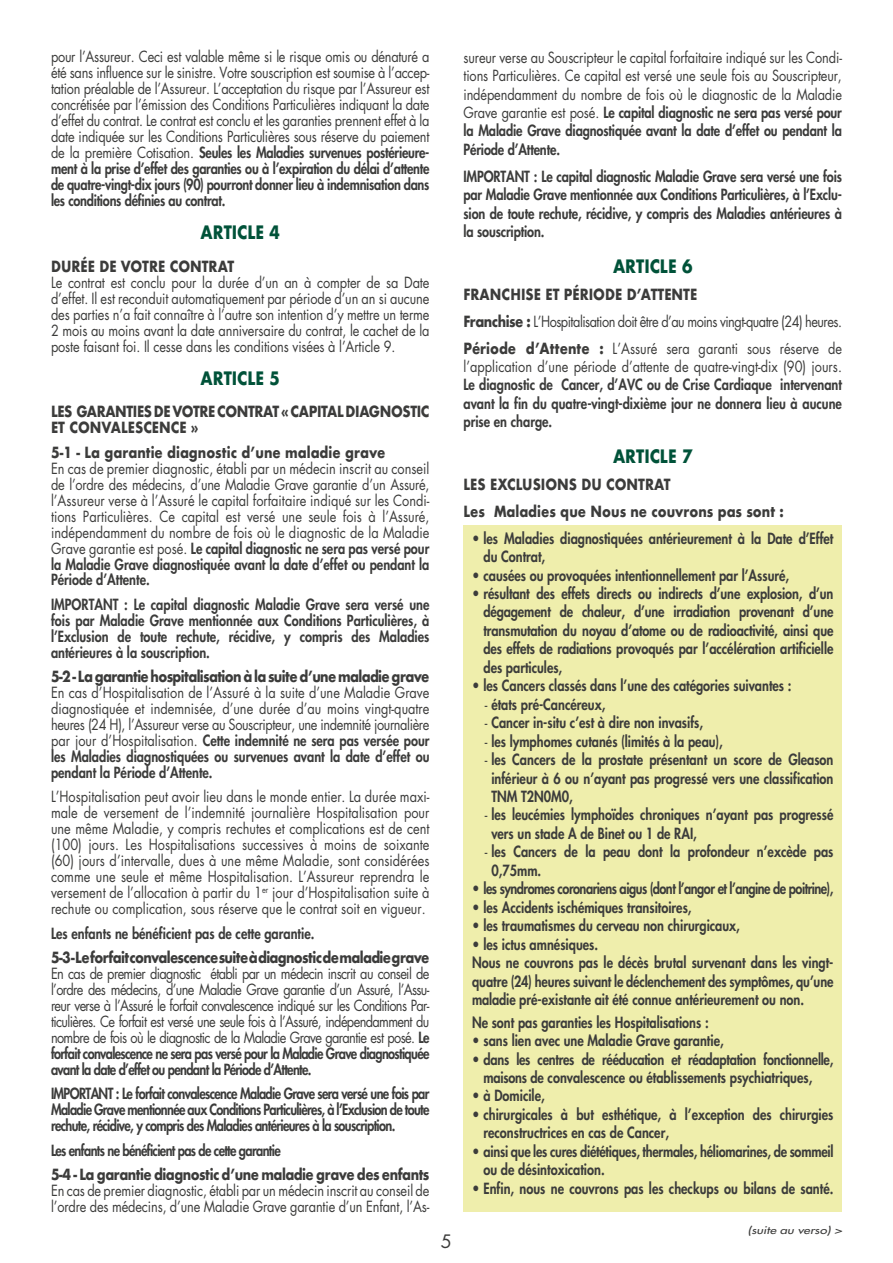
<style>
.page{position:relative;width:893px;height:1263px;background:#fff}
.page>*{position:absolute;margin:0;border:0;box-sizing:border-box;transform-origin:0 0}
.t1{font:700 18px "Futura";color:#005239;scale:.85 1}
.t2{font:18px "Futura";color:#3c3c3b}
.t3{font:15px/15.9px "Futura";letter-spacing:-.01em;color:#3c3c3b;text-align:justify;scale:.85 1}
.t4{font:800 15px/18.5px "Futura";color:#3c3c3b;text-align:justify;scale:.85 1}
.t5{font:800 15px/18.5px "Futura";letter-spacing:-.02em;color:#3c3c3b;scale:.85 1}
.t6{font:15px/27px "Futura";letter-spacing:-.04em;color:#3c3c3b;scale:.85 1}
.t7{font:700 15px/27px "Futura";color:#3c3c3b;scale:.85 1}
.t8{font:700 15px/15.9px "Futura";letter-spacing:-.03em;color:#3c3c3b;scale:.85 1}
.t9{font:700 15px "Futura";letter-spacing:-.05em;color:#3c3c3b;scale:.85 1}
.t10{font:800 15px "Futura";letter-spacing:-.04em;color:#3c3c3b;scale:.85 1}
.t11{font:800 15px "Futura";letter-spacing:-.05em;color:#3c3c3b;scale:.85 1}
.t12{font:italic 10.5px "Futura";color:#3c3c3b;scale:1.25 1}
.s1{font-weight:800}
.s2{font-weight:700}
.s3{font-weight:400}
</style>
<div class="page">
<div style="left:463px;top:526px;width:379px;height:686px;background:#efeeac"></div>
<p class="t3" style="left:51px;top:49px;width:447px">pour l’Assureur. Ceci est valable même si le risque omis ou dénaturé a été sans influence sur le sinistre. Votre souscription est soumise à l’accep&shy;tation préalable de l’Assureur. L’acceptation du risque par l’Assureur est concrétisée par l’émission des Conditions Particulières indiquant la date d’effet du contrat. Le contrat est conclu et les garanties prennent effet à la date indiquée sur les Conditions Particulières sous réserve du paiement de la première Cotisation. <span class="s1">Seules les Maladies survenues postérieure&shy;ment à la prise d’effet des garanties ou à l’expiration du délai d’attente de quatre-vingt-dix jours (90) pourront donner lieu à indemnisation dans les conditions définies au contrat.</span></p>
<p class="t1" style="left:201px;top:219px;width:95px">ARTICLE 4</p>
<p class="t7" style="left:51px;top:253px;width:217px">DURÉE DE VOTRE CONTRAT</p>
<p class="t3" style="left:51px;top:274px;width:447px">Le contrat est conclu pour la durée d’un an à compter de sa Date d’effet. Il est reconduit automatiquement par période d’un an si aucune des parties n’a fait connaître à l’autre son intention d’y mettre un terme 2 mois au moins avant la date anniversaire du contrat, le cachet de la poste faisant foi. Il cesse dans les conditions visées à l’Article 9.</p>
<p class="t1" style="left:201px;top:365px;width:95px">ARTICLE 5</p>
<p class="t8" style="left:51px;top:404px;width:447px">LES GARANTIES DE VOTRE CONTRAT « CAPITAL DIAGNOSTIC<br>ET CONVALESCENCE »</p>
<p class="t7" style="left:51px;top:439px;width:395px">5-1 - La garantie diagnostic d’une maladie grave</p>
<p class="t3" style="left:51px;top:460px;width:447px">En cas de premier diagnostic, établi par un médecin inscrit au conseil de l’ordre des médecins, d’une Maladie Grave garantie d’un Assuré, l’Assureur verse à l’Assuré le capital forfaitaire indiqué sur les Condi&shy;tions Particulières. Ce capital est versé une seule fois à l’Assuré, indépendamment du nombre de fois où le diagnostic de la Maladie Grave garantie est posé. <span class="s1">Le capital diagnostic ne sera pas versé pour la Maladie Grave diagnostiquée avant la date d’effet ou pendant la Période d’Attente.</span></p>
<p class="t4" style="left:51px;top:596px;width:447px;line-height:15.9px">IMPORTANT : Le capital diagnostic Maladie Grave sera versé une fois par Maladie Grave mentionnée aux Conditions Particulières, à l’Exclusion de toute rechute, récidive, y compris des Maladies antérieures à la souscription.</p>
<p class="t9" style="left:51px;top:666px;width:447px">5-2 - La garantie hospitalisation à la suite d’une maladie grave</p>
<p class="t3" style="left:51px;top:684px;width:447px">En cas d’Hospitalisation de l’Assuré à la suite d’une Maladie Grave diagnostiquée et indemnisée, d’une durée d’au moins vingt-quatre heures (24 H), l’Assureur verse au Souscripteur, une indemnité journalière par jour d’Hospitalisation. <span class="s1">Cette indemnité ne sera pas versée pour les Maladies diagnostiquées ou survenues avant la date d’effet ou pendant la Période d’Attente.</span></p>
<p class="t3" style="left:51px;top:789px;width:447px">L’Hospitalisation peut avoir lieu dans le monde entier. La durée maxi&shy;male de versement de l’indemnité journalière Hospitalisation pour une même Maladie, y compris rechutes et complications est de cent (100) jours. Les Hospitalisations successives à moins de soixante (60) jours d’intervalle, dues à une même Maladie, sont considérées comme une seule et même Hospitalisation. L’Assureur reprendra le versement de l’allocation à partir du 1<sup>er</sup> jour d’Hospitalisation suite à rechute ou complication, sous réserve que le contrat soit en vigueur.</p>
<p class="t4" style="left:51px;top:923px;width:311px">Les enfants ne bénéficient pas de cette garantie.</p>
<p class="t9" style="left:51px;top:946px;width:447px">5-3 - Le forfait convalescence suite à diagnostic de maladie grave</p>
<p class="t3" style="left:51px;top:965px;width:447px">En cas de premier diagnostic établi par un médecin inscrit au conseil de l’ordre des médecins, d’une Maladie Grave garantie d’un Assuré, l’Assu&shy;reur verse à l’Assuré le forfait convalescence indiqué sur les Conditions Par&shy;ticulières. Ce forfait est versé une seule fois à l’Assuré, indépendamment du nombre de fois où le diagnostic de la Maladie Grave garantie est posé. <span class="s1">Le forfait convalescence ne sera pas versé pour la Maladie Grave diagnostiquée avant la date d’effet ou pendant la Période d’Attente.</span></p>
<p class="t4" style="left:51px;top:1085px;width:447px;line-height:15.9px">IMPORTANT : Le forfait convalescence Maladie Grave sera versé une fois par Maladie Grave mentionnée aux Conditions Particulières, à l’Exclusion de toute rechute, récidive, y compris des Maladies antérieures à la souscription.</p>
<p class="t11" style="left:51px;top:1140px;width:272px">Les enfants ne bénéficient pas de cette garantie</p>
<p class="t8" style="left:51px;top:1166px;width:447px">5-4 - La garantie diagnostic d’une maladie grave des enfants</p>
<p class="t3" style="left:51px;top:1182px;width:447px">En cas de premier diagnostic, établi par un médecin inscrit au conseil de l’ordre des médecins, d’une Maladie Grave garantie d’un Enfant, l’As-</p>
<p class="t2" style="left:441px;top:1229px;width:13px">5</p>
<p class="t3" style="left:463px;top:48px;width:447px;line-height:18.5px">sureur verse au Souscripteur le capital forfaitaire indiqué sur les Condi&shy;tions Particulières. Ce capital est versé une seule fois au Souscripteur, indépendamment du nombre de fois où le diagnostic de la Maladie Grave garantie est posé. <span class="s1">Le capital diagnostic ne sera pas versé pour la Maladie Grave diagnostiquée avant la date d’effet ou pendant la Période d’Attente.</span></p>
<p class="t4" style="left:463px;top:167px;width:447px">IMPORTANT : Le capital diagnostic Maladie Grave sera versé une fois par Maladie Grave mentionnée aux Conditions Particulières, à l’Exclu&shy;sion de toute rechute, récidive, y compris des Maladies antérieures à la souscription.</p>
<p class="t1" style="left:613px;top:253px;width:95px">ARTICLE 6</p>
<p class="t6" style="left:463px;top:280px;width:447px"><span class="s2">FRANCHISE ET PÉRIODE D’ATTENTE<br>Franchise :</span> L’Hospitalisation doit être d’au moins vingt-quatre (24) heures.<br><span class="s2">Période d’Attente :</span> L’Assuré sera garanti sous réserve de</p>
<p class="t3" style="left:463px;top:358px;width:447px">l’application d’une période d’attente de quatre-vingt-dix (90) jours.</p>
<p class="t4" style="left:463px;top:375px;width:447px">Le diagnostic de Cancer, d’AVC ou de Crise Cardiaque intervenant avant la fin du quatre-vingt-dixième jour ne donnera lieu à aucune prise en charge.</p>
<p class="t1" style="left:613px;top:443px;width:95px">ARTICLE 7</p>
<p class="t7" style="left:463px;top:471px;width:378px">LES EXCLUSIONS DU CONTRAT<br>Les Maladies que Nous ne couvrons pas sont :</p>
<p class="t4" style="left:483px;top:529px;width:413px;text-indent:-11px"><span class="s3">•</span> les Maladies diagnostiquées antérieurement à la Date d’Effet du Contrat,</p>
<p class="t4" style="left:472px;top:565px;width:375px"><span class="s3">•</span> causées ou provoquées intentionnellement par l’Assuré,</p>
<p class="t4" style="left:483px;top:584px;width:413px;text-indent:-11px"><span class="s3">•</span> résultant des effets directs ou indirects d’une explosion, d’un dégagement de chaleur, d’une irradiation provenant d’une transmutation du noyau d’atome ou de radioactivité, ainsi que des effets de radiations provoqués par l’accélération artificielle des particules,</p>
<p class="t4" style="left:472px;top:676px;width:377px"><span class="s3">•</span> les Cancers classés dans l’une des catégories suivantes :</p>
<p class="t4" style="left:485px;top:695px;width:143px"><span class="s3">-</span> états pré-Cancéreux,</p>
<p class="t4" style="left:485px;top:713px;width:258px"><span class="s3">-</span> Cancer in-situ c’est à dire non invasifs,</p>
<p class="t4" style="left:485px;top:732px;width:282px"><span class="s3">-</span> les lymphomes cutanés (limités à la peau),</p>
<p class="t4" style="left:491px;top:750px;width:404px;text-indent:-7px"><span class="s3">-</span> les Cancers de la prostate présentant un score de Gleason inférieur à 6 ou n’ayant pas progressé vers une classification TNM T2N0M0,</p>
<p class="t4" style="left:491px;top:805px;width:404px;text-indent:-7px"><span class="s3">-</span> les leucémies lymphoïdes chroniques n’ayant pas progressé vers un stade A de Binet ou 1 de RAI,</p>
<p class="t4" style="left:491px;top:842px;width:404px;text-indent:-7px"><span class="s3">-</span> les Cancers de la peau dont la profondeur n’excède pas<br>0,75mm.</p>
<p class="t10" style="left:472px;top:879px;width:427px"><span class="s3">•</span> les syndromes coronariens aigus (dont l’angor et l’angine de poitrine),</p>
<p class="t4" style="left:472px;top:898px;width:260px"><span class="s3">•</span> les Accidents ischémiques transitoires,</p>
<p class="t4" style="left:472px;top:916px;width:317px"><span class="s3">•</span> les traumatismes du cerveau non chirurgicaux,</p>
<p class="t4" style="left:472px;top:934px;width:427px;text-align:left"><span class="s3">•</span> les ictus amnésiques.<br>Nous ne couvrons pas le décès brutal survenant dans les vingt&shy;quatre (24) heures suivant le déclenchement des symptômes, qu’une maladie pré-existante ait été connue antérieurement ou non.</p>
<p class="t4" style="left:472px;top:1013px;width:280px">Ne sont pas garanties les Hospitalisations :</p>
<p class="t4" style="left:472px;top:1031px;width:298px"><span class="s3">•</span> sans lien avec une Maladie Grave garantie,</p>
<p class="t5" style="left:483px;top:1049px;width:413px;text-indent:-11px"><span class="s3">•</span> dans les centres de rééducation et réadaptation fonctionnelle, maisons de convalescence ou établissements psychiatriques,</p>
<p class="t4" style="left:472px;top:1086px;width:87px"><span class="s3">•</span> à Domicile,</p>
<p class="t4" style="left:483px;top:1105px;width:413px;text-indent:-11px"><span class="s3">•</span> chirurgicales à but esthétique, à l’exception des chirurgies reconstructrices en cas de Cancer,</p>
<p class="t5" style="left:483px;top:1142px;width:413px;text-indent:-11px"><span class="s3">•</span> ainsi que les cures diététiques, thermales, héliomarines, de sommeil ou de désintoxication.</p>
<p class="t4" style="left:472px;top:1179px;width:427px"><span class="s3">•</span> Enfin, nous ne couvrons pas les checkups ou bilans de santé.</p>
<p class="t12" style="left:748px;top:1222px;width:77px">(suite au verso) &gt;</p>
</div>
